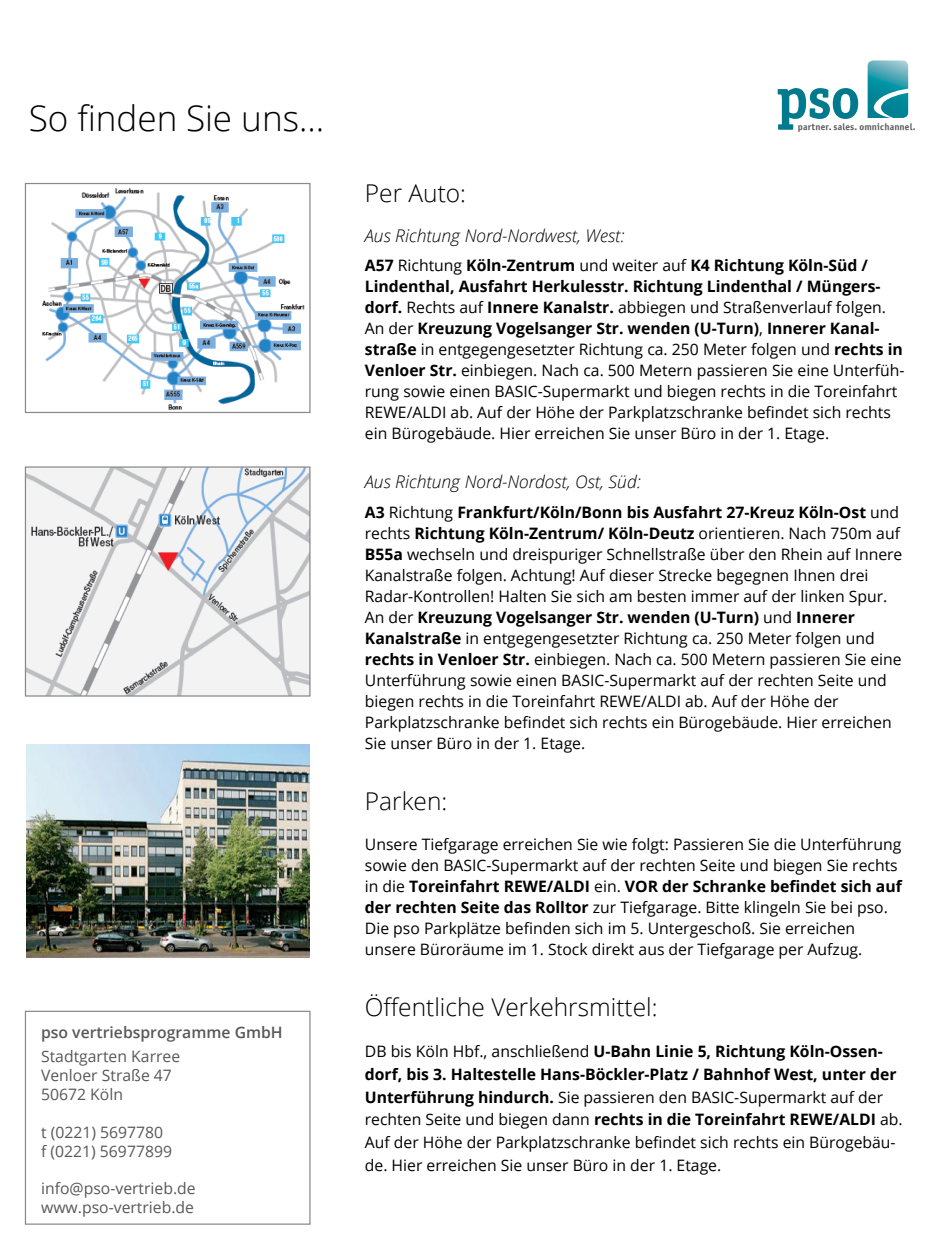
<style>
.page{position:relative;width:945px;height:1260px;background:#fff}
.page>*{position:absolute;margin:0;border:0;box-sizing:border-box;transform-origin:0 0}
.t1{font:300 35.18px "Open Sans";color:#000}
.t2{font:300 24.5px "Open Sans";color:#000}
.t3{font:italic 300 17.5px "Open Sans";color:#000}
.t4{font:15.75px/21px "Open Sans";color:#000}
.t5{font:15.75px/18.9px "Open Sans";color:#585858}
.t6{font:600 15.75px "Open Sans";color:#585858}
.t7{font:9.62px "Officina Sans ITCTT Bold";letter-spacing:.02em;color:#595959}
.s1{font-weight:700}
</style>
<div class="page">
<img style="left:26px;top:182px;width:284px;height:228px">
<img style="left:27px;top:468px;width:282px;height:227px">
<img style="left:26px;top:745px;width:284px;height:212px">
<div style="left:25px;top:466px;width:286px;height:231px;border:1px solid #898989"></div>
<div style="left:25px;top:183px;width:286px;height:230px;border:1px solid #898989"></div>
<div style="left:25px;top:1011px;width:286px;height:214px;border:1px solid #898989"></div>
<svg style="left:778px;top:88px;width:80px;height:42px"></svg>
<img style="left:868px;top:60px;width:40px;height:58px">
<h1 class="t1" style="left:29px;top:94px;width:297px">So finden Sie uns…</h1>
<p class="t6" style="left:41px;top:1021px;width:243px">pso vertriebsprogramme GmbH</p>
<p class="t5" style="left:41px;top:1046px;width:141px">Stadtgarten Karree<br>Venloer Straße 47<br>50672 Köln</p>
<p class="t5" style="left:41px;top:1122px;width:132px">t (0221) 5697780 f (0221) 56977899</p>
<p class="t5" style="left:41px;top:1179px;width:156px">info@pso-vertrieb.de www.pso-vertrieb.de</p>
<p class="t7" style="left:798px;top:120px;width:119px">partner. sales. omnichannel.</p>
<h2 class="t2" style="left:365px;top:176px;width:103px">Per Auto:</h2>
<p class="t3" style="left:365px;top:223px;width:261px">Aus Richtung Nord-Nordwest, West:</p>
<p class="t4" style="left:365px;top:255px;width:541px"><span class="s1">A57</span> Richtung <span class="s1">Köln-Zentrum</span> und weiter auf <span class="s1">K4 Richtung Köln-Süd / Lindenthal, Ausfahrt Herkulesstr. Richtung Lindenthal / Müngers&shy;dorf.</span> Rechts auf <span class="s1">Innere Kanalstr.</span> abbiegen und Straßenverlauf folgen.<br>An der <span class="s1">Kreuzung Vogelsanger Str. wenden (U-Turn)</span>, <span class="s1">Innerer Kanal&shy;straße</span> in entgegengesetzter Richtung ca. 250 Meter folgen und <span class="s1">rechts in Venloer Str.</span> einbiegen. Nach ca. 500 Metern passieren Sie eine Unterfüh&shy;rung sowie einen BASIC-Supermarkt und biegen rechts in die Toreinfahrt REWE/ALDI ab. Auf der Höhe der Parkplatzschranke befindet sich rechts ein Bürogebäude. Hier erreichen Sie unser Büro in der 1. Etage.</p>
<p class="t3" style="left:365px;top:470px;width:277px">Aus Richtung Nord-Nordost, Ost, Süd:</p>
<p class="t4" style="left:365px;top:501px;width:539px"><span class="s1">A3</span> Richtung <span class="s1">Frankfurt/Köln/Bonn bis Ausfahrt 27-Kreuz Köln-Ost</span> und rechts <span class="s1">Richtung Köln-Zentrum/ Köln-Deutz</span> orientieren. Nach 750m auf <span class="s1">B55a</span> wechseln und dreispuriger Schnellstraße über den Rhein auf Innere Kanalstraße folgen. Achtung! Auf dieser Strecke begegnen Ihnen drei Radar-Kontrollen! Halten Sie sich am besten immer auf der linken Spur.<br>An der <span class="s1">Kreuzung Vogelsanger Str. wenden (U-Turn)</span> und <span class="s1">Innerer Kanalstraße</span> in entgegengesetzter Richtung ca. 250 Meter folgen und <span class="s1">rechts in Venloer Str.</span> einbiegen. Nach ca. 500 Metern passieren Sie eine Unterführung sowie einen BASIC-Supermarkt auf der rechten Seite und biegen rechts in die Toreinfahrt REWE/ALDI ab. Auf der Höhe der Parkplatzschranke befindet sich rechts ein Bürogebäude. Hier erreichen Sie unser Büro in der 1. Etage.</p>
<h2 class="t2" style="left:365px;top:784px;width:84px">Parken:</h2>
<p class="t4" style="left:365px;top:833px;width:539px">Unsere Tiefgarage erreichen Sie wie folgt: Passieren Sie die Unterführung sowie den BASIC-Supermarkt auf der rechten Seite und biegen Sie rechts in die <span class="s1">Toreinfahrt REWE/ALDI</span> ein. <span class="s1">VOR der Schranke befindet sich auf der rechten Seite das Rolltor</span> zur Tiefgarage. Bitte klingeln Sie bei pso.<br>Die pso Parkplätze befinden sich im 5. Untergeschoß. Sie erreichen unsere Büroräume im 1. Stock direkt aus der Tiefgarage per Aufzug.</p>
<h2 class="t2" style="left:365px;top:990px;width:294px">Öffentliche Verkehrsmittel:</h2>
<p class="t4" style="left:365px;top:1040px;width:539px;line-height:22.8px">DB bis Köln Hbf., anschließend <span class="s1">U-Bahn Linie 5, Richtung Köln-Ossen&shy;dorf, bis 3. Haltestelle Hans-Böckler-Platz / Bahnhof West, unter der Unterführung hindurch.</span> Sie passieren den BASIC-Supermarkt auf der rechten Seite und biegen dann <span class="s1">rechts in die Toreinfahrt REWE/ALDI</span> ab.<br>Auf der Höhe der Parkplatzschranke befindet sich rechts ein Bürogebäu&shy;de. Hier erreichen Sie unser Büro in der 1. Etage.</p>
</div>
